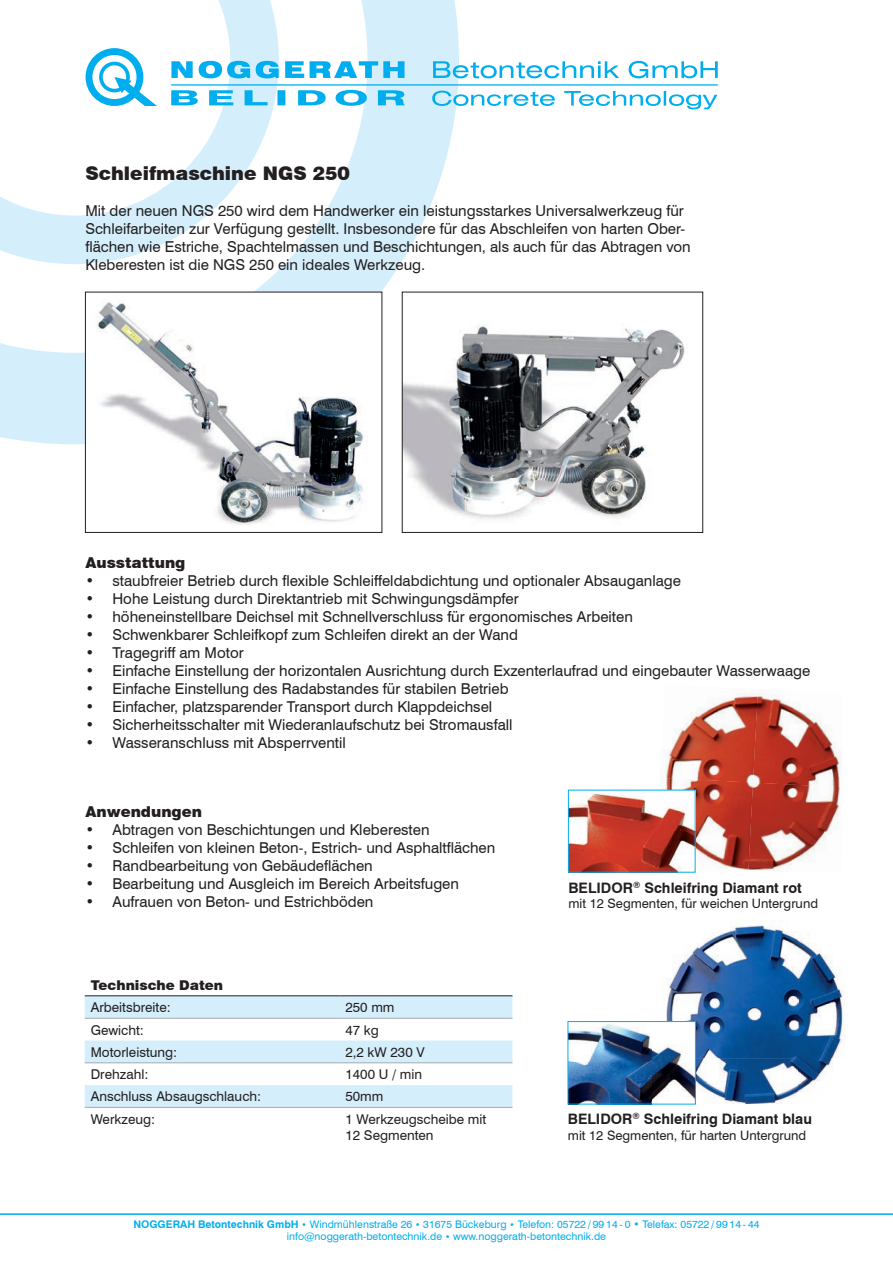
<style>
.page{position:relative;width:893px;height:1263px;background:#fff}
.page>*{position:absolute;margin:0;border:0;box-sizing:border-box;transform-origin:0 0}
.t1{font:900 18.75px "Swiss 721 BT";color:#231f20}
.t2{font:15px/18px "Swiss 721 BT";color:#231f20}
.t3{font:900 15px "Swiss 721 BT";color:#231f20}
.t4{font:700 14.4px "Swiss 721 BT";color:#231f20}
.t5{font:13.5px/16.2px "Swiss 721 BT";color:#231f20}
.t6{font:900 13.5px "Swiss 721 BT";color:#231f20}
.t7{font:12.9px "Swiss 721 BT";color:#231f20}
.t8{font:10.5px/12.6px "Swiss 721 BT";color:#00aeef;text-align:center}
.s1{font-weight:700}
.s2{font-size:9px}
</style>
<div class="page">
<svg style="left:0;top:0;width:459px;height:444px"></svg>
<svg style="left:0;top:0;width:279px;height:264px"></svg>
<svg style="left:432px;top:91px;width:285px;height:18px"></svg>
<svg style="left:171px;top:61px;width:233px;height:17px"></svg>
<svg style="left:171px;top:90px;width:233px;height:16px"></svg>
<svg style="left:433px;top:61px;width:284px;height:17px"></svg>
<svg style="left:85px;top:48px;width:72px;height:58px"></svg>
<hr style="left:171px;top:84px;width:546px;height:2px;background:#00aeef">
<hr style="left:0;top:1213px;width:892px;height:1px;background:#00aeef">
<svg style="left:85px;top:996px;width:427px;height:110px;fill:#d4effb"></svg>
<hr style="left:85px;top:1017px;width:254px;height:1px;background:#a8a9ad">
<hr style="left:339px;top:1017px;width:173px;height:1px;background:#a8a9ad">
<hr style="left:85px;top:1062px;width:254px;height:1px;background:#a8a9ad">
<hr style="left:339px;top:1062px;width:173px;height:1px;background:#a8a9ad">
<hr style="left:85px;top:1106px;width:254px;height:1px;background:#a8a9ad">
<hr style="left:339px;top:1106px;width:173px;height:1px;background:#a8a9ad">
<hr style="left:85px;top:995px;width:254px;height:1px;background:#231f20">
<hr style="left:339px;top:995px;width:173px;height:1px;background:#231f20">
<div style="left:85px;top:292px;width:297px;height:240px;background:#fff"></div>
<img style="left:96px;top:302px;width:269px;height:223px">
<div style="left:402px;top:292px;width:300px;height:240px;background:#fff"></div>
<img style="left:404px;top:325px;width:283px;height:194px">
<img style="left:666px;top:693px;width:86px;height:84px">
<img style="left:752px;top:694px;width:89px;height:88px">
<img style="left:665px;top:777px;width:87px;height:95px">
<img style="left:748px;top:782px;width:92px;height:90px">
<img style="left:570px;top:791px;width:123px;height:79px">
<img style="left:666px;top:920px;width:177px;height:183px">
<img style="left:569px;top:1023px;width:124px;height:78px">
<div style="left:567px;top:1021px;width:128px;height:82px;border:1px solid #00aeef"></div>
<p class="t1" style="left:85px;top:162px;width:266px">Schleifmaschine NGS 250</p>
<p class="t2" style="left:85px;top:201px;width:606px">Mit der neuen NGS 250 wird dem Handwerker ein leistungsstarkes Universalwerkzeug für Schleifarbeiten zur Verfügung gestellt. Insbesondere für das Abschleifen von harten Ober&shy;flächen wie Estriche, Spachtelmassen und Beschichtungen, als auch für das Abtragen von Kleberesten ist die NGS 250 ein ideales Werkzeug.</p>
<p class="t3" style="left:85px;top:553px;width:101px">Ausstattung</p>
<p class="t2" style="left:85px;top:570px;width:597px">• staubfreier Betrieb durch flexible Schleiffeldabdichtung und optionaler Absauganlage</p>
<p class="t2" style="left:85px;top:588px;width:434px">• Hohe Leistung durch Direktantrieb mit Schwingungsdämpfer</p>
<p class="t2" style="left:85px;top:606px;width:548px">• höheneinstellbare Deichsel mit Schnellverschluss für ergonomisches Arbeiten</p>
<p class="t2" style="left:85px;top:624px;width:434px">• Schwenkbarer Schleifkopf zum Schleifen direkt an der Wand</p>
<p class="t2" style="left:85px;top:642px;width:160px">• Tragegriff am Motor</p>
<p class="t2" style="left:85px;top:660px;width:726px">• Einfache Einstellung der horizontalen Ausrichtung durch Exzenterlaufrad und eingebauter Wasserwaage</p>
<p class="t2" style="left:85px;top:678px;width:424px">• Einfache Einstellung des Radabstandes für stabilen Betrieb</p>
<p class="t2" style="left:85px;top:696px;width:408px">• Einfacher, platzsparender Transport durch Klappdeichsel</p>
<p class="t2" style="left:85px;top:714px;width:428px">• Sicherheitsschalter mit Wiederanlaufschutz bei Stromausfall</p>
<p class="t2" style="left:85px;top:732px;width:262px">• Wasseranschluss mit Absperrventil</p>
<p class="t3" style="left:85px;top:802px;width:118px">Anwendungen</p>
<p class="t2" style="left:85px;top:820px;width:345px">• Abtragen von Beschichtungen und Kleberesten</p>
<p class="t2" style="left:85px;top:838px;width:411px">• Schleifen von kleinen Beton-, Estrich- und Asphaltflächen</p>
<p class="t2" style="left:85px;top:856px;width:289px">• Randbearbeitung von Gebäudeflächen</p>
<p class="t2" style="left:85px;top:874px;width:375px">• Bearbeitung und Ausgleich im Bereich Arbeitsfugen</p>
<p class="t2" style="left:85px;top:892px;width:289px">• Aufrauen von Beton- und Estrichböden</p>
<p class="t6" style="left:91px;top:976px;width:134px">Technische Daten</p>
<p class="t5" style="left:91px;top:998px;width:82px">Arbeitsbreite:</p>
<p class="t5" style="left:345px;top:998px;width:51px">250 mm</p>
<p class="t5" style="left:91px;top:1020px;width:55px">Gewicht:</p>
<p class="t5" style="left:345px;top:1020px;width:35px">47 kg</p>
<p class="t5" style="left:91px;top:1043px;width:88px">Motorleistung:</p>
<p class="t5" style="left:345px;top:1043px;width:81px">2,2 kW 230 V</p>
<p class="t5" style="left:91px;top:1065px;width:59px">Drehzahl:</p>
<p class="t5" style="left:345px;top:1065px;width:78px">1400 U / min</p>
<p class="t5" style="left:91px;top:1087px;width:172px">Anschluss Absaugschlauch:</p>
<p class="t5" style="left:345px;top:1087px;width:39px">50mm</p>
<p class="t5" style="left:91px;top:1109px;width:66px">Werkzeug:</p>
<p class="t5" style="left:345px;top:1109px;width:142px">1 Werkzeugscheibe mit<br>12 Segmenten</p>
<p class="t4" style="left:568px;top:877px;width:235px">BELIDOR<sup>®</sup> Schleifring Diamant rot</p>
<p class="t7" style="left:568px;top:894px;width:251px">mit 12 Segmenten, für weichen Untergrund</p>
<p class="t4" style="left:567px;top:1108px;width:245px">BELIDOR<sup>®</sup> Schleifring Diamant blau</p>
<p class="t7" style="left:567px;top:1125px;width:240px">mit 12 Segmenten, für harten Untergrund</p>
<p class="t8" style="left:133px;top:1217px;width:627px"><span class="s1">NOGGERAH Betontechnik GmbH</span> <span class="s2">•</span> Windmühlenstraße 26 <span class="s2">•</span> 31675 Bückeburg <span class="s2">•</span> Telefon: 05722 / 99 14 - 0 • Telefax: 05722 / 99 14 - 44 info@noggerath-betontechnik.de <span class="s2">•</span> www.noggerath-betontechnik.de</p>
</div>
